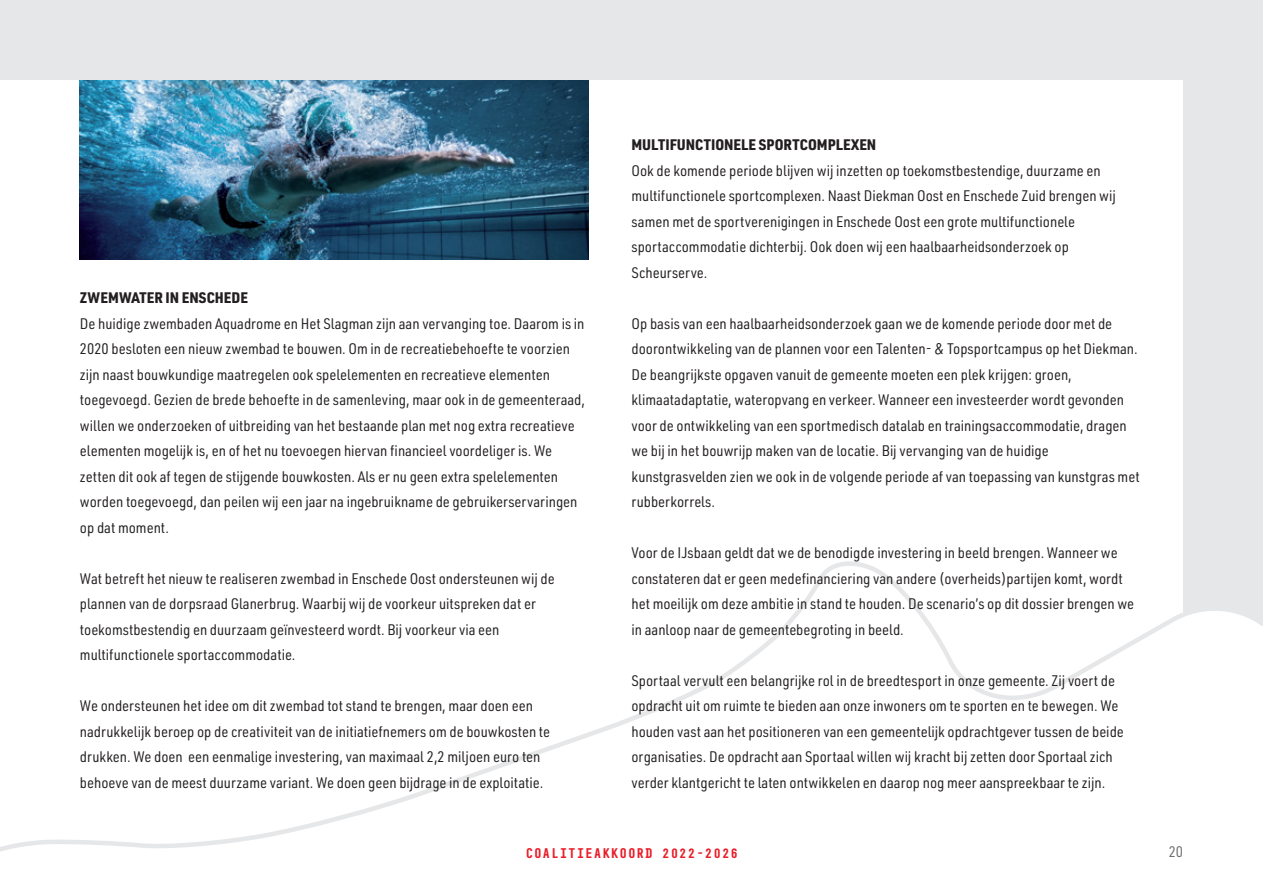
<style>
.page{position:relative;width:1263px;height:893px;background:#fff}
.page>*{position:absolute;margin:0;border:0;box-sizing:border-box;transform-origin:0 0}
.t1{font:15px/25.5px "URWDIN Semi Cond";color:#231f20}
.t2{font:900 15px "URWDIN Semi Cond";color:#231f20}
.t3{font:15px "URWDIN Semi Cond";color:#6c6d70}
.t4{font:700 12.75px "BC Sklonar";letter-spacing:.12em;color:#ea1c28}
</style>
<div class="page">
<div style="left:0;top:0;width:1263px;height:556px;background:#e6e7e9"></div>
<div style="left:0;top:80px;width:1183px;height:733px;background:#fff"></div>
<svg style="left:0;top:556px;width:1263px;height:296px"></svg>
<img style="left:80px;top:80px;width:509px;height:179px">
<p class="t2" style="left:80px;top:287px;width:170px">ZWEMWATER IN ENSCHEDE</p>
<p class="t1" style="left:80px;top:310px;width:507px">De huidige zwembaden Aquadrome en Het Slagman zijn aan vervanging toe. Daarom is in 2020 besloten een nieuw zwembad te bouwen. Om in de recreatiebehoefte te voorzien zijn naast bouwkundige maatregelen ook spelelementen en recreatieve elementen toegevoegd. Gezien de brede behoefte in de samenleving, maar ook in de gemeenteraad, willen we onderzoeken of uitbreiding van het bestaande plan met nog extra recreatieve elementen mogelijk is, en of het nu toevoegen hiervan financieel voordeliger is. We zetten dit ook af tegen de stijgende bouwkosten. Als er nu geen extra spelelementen worden toegevoegd, dan peilen wij een jaar na ingebruikname de gebruikerservaringen op dat moment.</p>
<p class="t1" style="left:80px;top:565px;width:476px">Wat betreft het nieuw te realiseren zwembad in Enschede Oost ondersteunen wij de plannen van de dorpsraad Glanerbrug. Waarbij wij de voorkeur uitspreken dat er toekomstbestendig en duurzaam geïnvesteerd wordt. Bij voorkeur via een multifunctionele sportaccommodatie.</p>
<p class="t1" style="left:80px;top:693px;width:472px">We ondersteunen het idee om dit zwembad tot stand te brengen, maar doen een nadrukkelijk beroep op de creativiteit van de initiatiefnemers om de bouwkosten te drukken. We doen een eenmalige investering, van maximaal 2,2 miljoen euro ten behoeve van de meest duurzame variant. We doen geen bijdrage in de exploitatie.</p>
<p class="t2" style="left:631px;top:134px;width:246px">MULTIFUNCTIONELE SPORTCOMPLEXEN</p>
<p class="t1" style="left:631px;top:157px;width:486px">Ook de komende periode blijven wij inzetten op toekomstbestendige, duurzame en multifunctionele sportcomplexen. Naast Diekman Oost en Enschede Zuid brengen wij samen met de sportverenigingen in Enschede Oost een grote multifunctionele sportaccommodatie dichterbij. Ook doen wij een haalbaarheidsonderzoek op Scheurserve.</p>
<p class="t1" style="left:631px;top:310px;width:510px">Op basis van een haalbaarheidsonderzoek gaan we de komende periode door met de doorontwikkeling van de plannen voor een Talenten- &amp; Topsportcampus op het Diekman.<br>De beangrijkste opgaven vanuit de gemeente moeten een plek krijgen: groen, klimaatadaptatie, wateropvang en verkeer. Wanneer een investeerder wordt gevonden voor de ontwikkeling van een sportmedisch datalab en trainingsaccommodatie, dragen we bij in het bouwrijp maken van de locatie. Bij vervanging van de huidige kunstgrasvelden zien we ook in de volgende periode af van toepassing van kunstgras met rubberkorrels.</p>
<p class="t1" style="left:631px;top:540px;width:504px">Voor de IJsbaan geldt dat we de benodigde investering in beeld brengen. Wanneer we constateren dat er geen medefinanciering van andere (overheids)partijen komt, wordt het moeilijk om deze ambitie in stand te houden. De scenario’s op dit dossier brengen we in aanloop naar de gemeentebegroting in beeld.</p>
<p class="t1" style="left:631px;top:667px;width:494px">Sportaal vervult een belangrijke rol in de breedtesport in onze gemeente. Zij voert de opdracht uit om ruimte te bieden aan onze inwoners om te sporten en te bewegen. We houden vast aan het positioneren van een gemeentelijk opdrachtgever tussen de beide organisaties. De opdracht aan Sportaal willen wij kracht bij zetten door Sportaal zich verder klantgericht te laten ontwikkelen en daarop nog meer aanspreekbaar te zijn.</p>
<p class="t4" style="left:526px;top:845px;width:214px">COALITIEAKKOORD 2022-2026</p>
<p class="t3" style="left:1169px;top:842px;width:16px">20</p>
</div>
